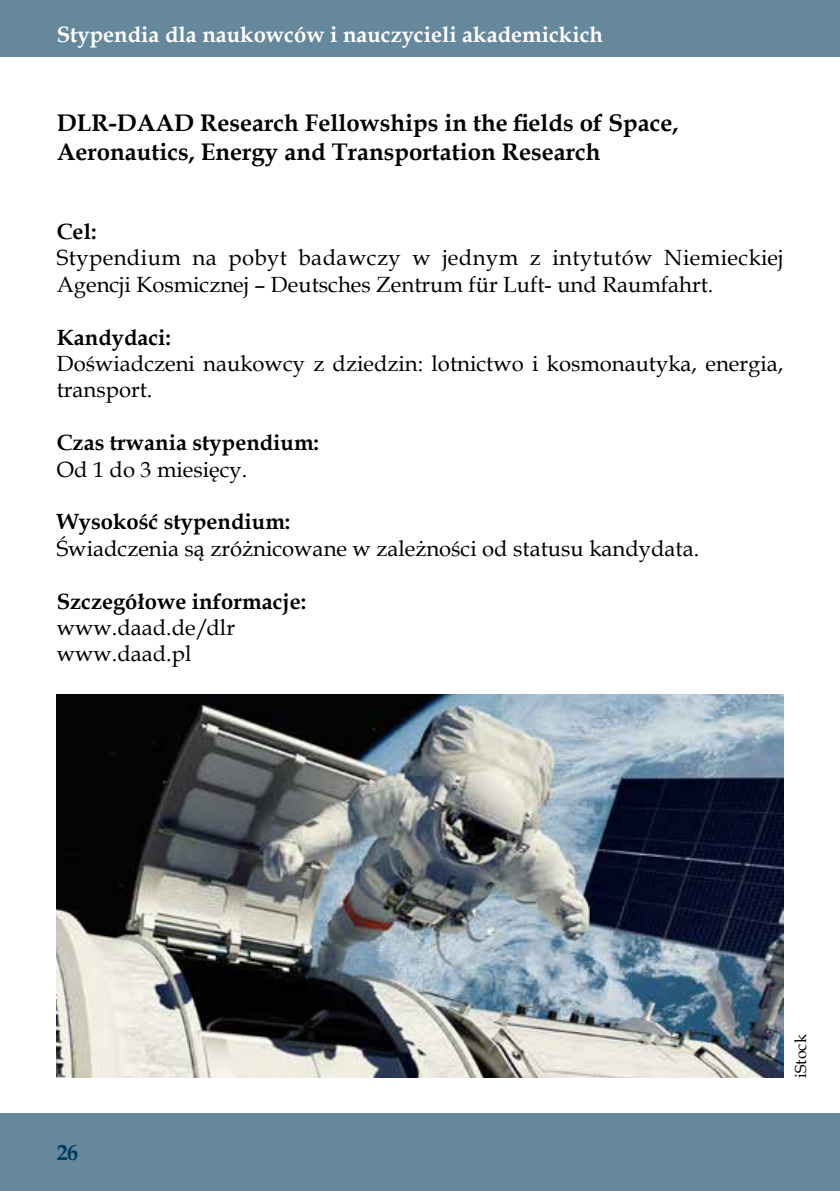
<style>
.page{position:relative;width:840px;height:1191px;background:#fff}
.page>*{position:absolute;margin:0;border:0;box-sizing:border-box;transform-origin:0 0}
.t1{font:700 24px/28.8px "Book Antiqua";color:#000}
.t2{font:22px/26.4px "Book Antiqua";color:#000}
.t3{font:700 22px "Book Antiqua";color:#000}
.Heading_1{font:700 22px "Book Antiqua";color:#fff}
.Heading_1-2{font:700 22px "Book Antiqua";color:#003a5d}
.t4{font:16px "Book Antiqua";color:#000}
</style>
<div class="page">
<hr style="left:839px;top:0;width:1px;height:57px;background:#003a5d">
<div style="left:0;top:0;width:839px;height:57px;background:#66889d"></div>
<div style="left:0;top:1113px;width:839px;height:78px;background:#66889d"></div>
<img style="left:57px;top:694px;width:725px;height:383px">
<p class="Heading_1" style="left:57px;top:20px;width:547px">Stypendia dla naukowców i nauczycieli akademickich</p>
<p class="t1" style="left:57px;top:108px;width:623px">DLR-DAAD Research Fellowships in the fields of Space,<br>Aeronautics, Energy and Transportation Research</p>
<p class="t3" style="left:57px;top:216px;width:41px">Cel:</p>
<p class="t2" style="left:57px;top:244px;width:727px">Stypendium na pobyt badawczy w jednym z intytutów Niemieckiej<br>Agencji Kosmicznej – Deutsches Zentrum für Luft- und Raumfahrt.</p>
<p class="t3" style="left:57px;top:322px;width:116px">Kandydaci:</p>
<p class="t2" style="left:57px;top:350px;width:727px">Doświadczeni naukowcy z dziedzin: lotnictwo i kosmonautyka, energia, transport.</p>
<p class="t3" style="left:57px;top:428px;width:264px">Czas trwania stypendium:</p>
<p class="t2" style="left:57px;top:455px;width:192px">Od 1 do 3 miesięcy.</p>
<p class="t3" style="left:57px;top:507px;width:235px">Wysokość stypendium:</p>
<p class="t2" style="left:57px;top:534px;width:643px">Świadczenia są zróżnicowane w zależności od statusu kandydata.</p>
<p class="t3" style="left:57px;top:586px;width:251px">Szczegółowe informacje:</p>
<p class="t2" style="left:57px;top:614px;width:180px">www.daad.de/dlr</p>
<p class="t2" style="left:57px;top:640px;width:136px">www.daad.pl</p>
<p class="Heading_1-2" style="left:57px;top:1137px;width:23px">26</p>
<p class="t4" style="left:789px;top:1077px;width:45px;rotate:-90deg">iStock</p>
</div>
